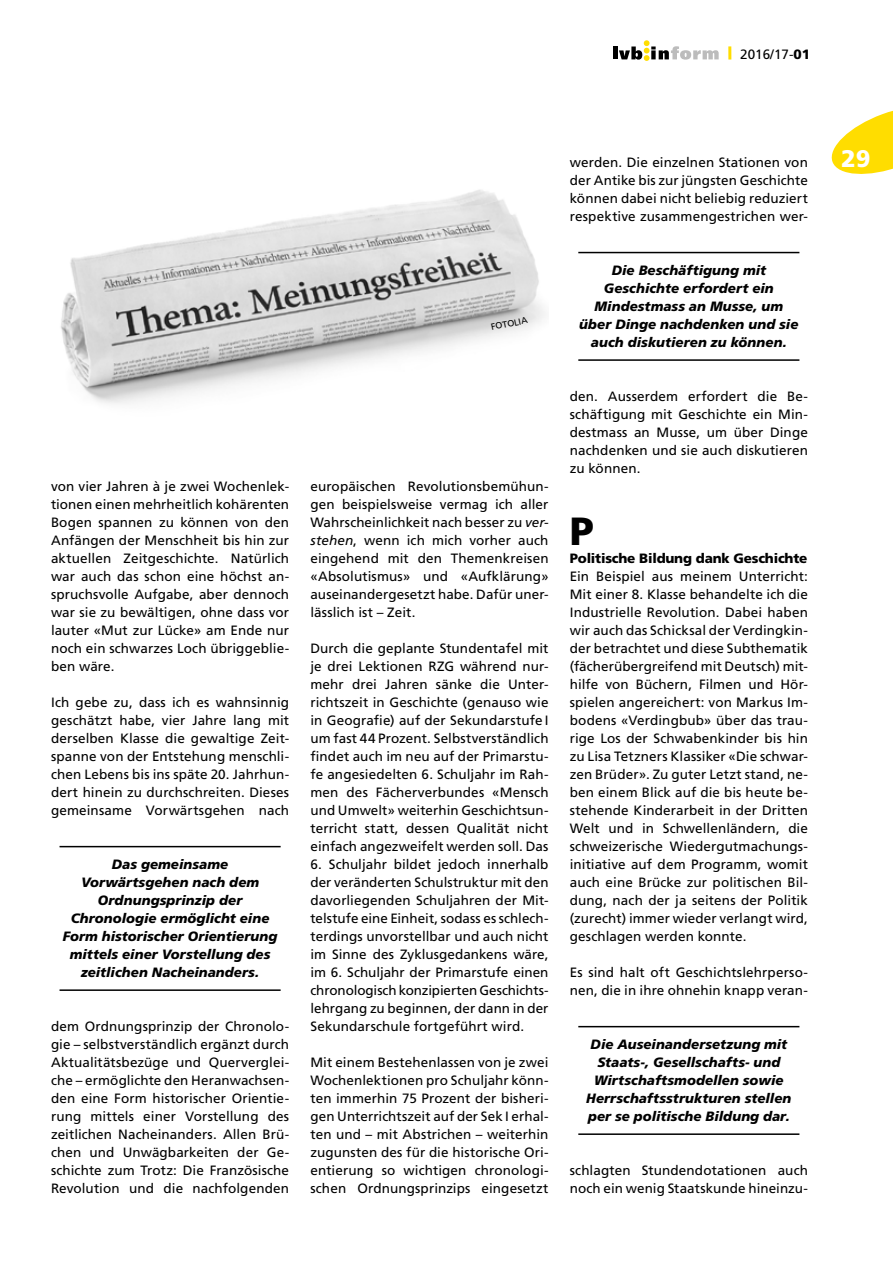
<style>
.page{position:relative;width:893px;height:1263px;background:#fff}
.page>*{position:absolute;margin:0;border:0;box-sizing:border-box;transform-origin:0 0}
.t1{font:900 39.3px "Frutiger LT Std";color:#000}
.t2{font:900 24px "Frutiger LT Std";color:#fff}
.t3{font:13.5px/18px "Frutiger LT Std";letter-spacing:.005em;color:#000;text-align:justify}
.t4{font:italic 900 13.5px/18px "Frutiger LT Std";letter-spacing:.005em;color:#000;text-align:center}
.t5{font:900 13.5px "Frutiger LT Std";letter-spacing:-.015em;color:#000}
.t6{font:9px "Frutiger LT Std";color:#000}
.s1{font-weight:900}
.s2{font-style:italic}
</style>
<div class="page">
<svg style="left:831px;top:111px;width:61px;height:63px"></svg>
<hr style="left:613px;top:47px;width:4px;height:12px;background:#000">
<svg style="left:619px;top:40px;width:100px;height:21px"></svg>
<hr style="left:728px;top:46px;width:3px;height:14px;background:#fd0">
<img style="left:61px;top:190px;width:484px;height:214px">
<hr style="left:578px;top:1026px;width:221px;height:1px;background:#000">
<hr style="left:578px;top:1133px;width:221px;height:2px;background:#000">
<hr style="left:60px;top:846px;width:221px;height:1px;background:#000">
<hr style="left:60px;top:989px;width:221px;height:2px;background:#000">
<hr style="left:578px;top:252px;width:221px;height:1px;background:#000">
<hr style="left:578px;top:359px;width:221px;height:2px;background:#000">
<p class="t3" style="left:740px;top:45px;width:71px">2016/17-<span class="s1">01</span></p>
<p class="t6" style="left:490px;top:322px;width:39px;rotate:-12deg">FOTOLIA</p>
<p class="t3" style="left:51px;top:477px;width:240px">von vier Jahren à je zwei Wochenlek&shy;tionen einen mehrheitlich kohärenten Bogen spannen zu können von den Anfängen der Menschheit bis hin zur aktuellen Zeitgeschichte. Natürlich war auch das schon eine höchst an&shy;spruchsvolle Aufgabe, aber dennoch war sie zu bewältigen, ohne dass vor lauter «Mut zur Lücke» am Ende nur noch ein schwarzes Loch übriggeblie&shy;ben wäre.</p>
<p class="t3" style="left:51px;top:693px;width:240px">Ich gebe zu, dass ich es wahnsinnig geschätzt habe, vier Jahre lang mit derselben Klasse die gewaltige Zeit&shy;spanne von der Entstehung menschli&shy;chen Lebens bis ins späte 20. Jahrhun&shy;dert hinein zu durchschreiten. Dieses gemeinsame Vorwärtsgehen nach</p>
<p class="t4" style="left:63px;top:855px;width:216px">Das gemeinsame<br>Vorwärtsgehen nach dem<br>Ordnungsprinzip der<br>Chronologie ermöglicht eine<br>Form historischer Orientierung mittels einer Vorstellung des zeitlichen Nacheinanders.</p>
<p class="t3" style="left:51px;top:1017px;width:240px">dem Ordnungsprinzip der Chronolo&shy;gie – selbstverständlich ergänzt durch Aktualitätsbezüge und Querverglei&shy;che – ermöglichte den Heranwachsen&shy;den eine Form historischer Orientie&shy;rung mittels einer Vorstellung des zeitlichen Nacheinanders. Allen Brü&shy;chen und Unwägbarkeiten der Ge&shy;schichte zum Trotz: Die Französische Revolution und die nachfolgenden</p>
<p class="t3" style="left:310px;top:477px;width:240px">europäischen Revolutionsbemühun&shy;gen beispielsweise vermag ich aller Wahrscheinlichkeit nach besser zu <span class="s2">ver&shy;stehen</span>, wenn ich mich vorher auch eingehend mit den Themenkreisen «Absolutismus» und «Aufklärung» auseinandergesetzt habe. Dafür uner&shy;lässlich ist – Zeit.</p>
<p class="t3" style="left:310px;top:639px;width:240px">Durch die geplante Stundentafel mit je drei Lektionen RZG während nur&shy;mehr drei Jahren sänke die Unter&shy;richtszeit in Geschichte (genauso wie in Geografie) auf der Sekundarstufe I um fast 44 Prozent. Selbstverständlich findet auch im neu auf der Primarstu&shy;fe angesiedelten 6. Schuljahr im Rah&shy;men des Fächerverbundes «Mensch und Umwelt» weiterhin Geschichtsun&shy;terricht statt, dessen Qualität nicht einfach angezweifelt werden soll. Das</p>
<p class="t3" style="left:310px;top:855px;width:240px">6. Schuljahr bildet jedoch innerhalb der veränderten Schulstruktur mit den davorliegenden Schuljahren der Mit&shy;telstufe eine Einheit, sodass es schlech&shy;terdings unvorstellbar und auch nicht im Sinne des Zyklusgedankens wäre, im 6. Schuljahr der Primarstufe einen chronologisch konzipierten Geschichts&shy;lehrgang zu beginnen, der dann in der Sekundarschule fortgeführt wird.</p>
<p class="t3" style="left:310px;top:1053px;width:240px">Mit einem Bestehenlassen von je zwei Wochenlektionen pro Schuljahr könn&shy;ten immerhin 75 Prozent der bisheri&shy;gen Unterrichtszeit auf der Sek I erhal&shy;ten und – mit Abstrichen – weiterhin zugunsten des für die historische Ori&shy;entierung so wichtigen chronologi&shy;schen Ordnungsprinzips eingesetzt</p>
<p class="t3" style="left:570px;top:153px;width:240px">werden. Die einzelnen Stationen von der Antike bis zur jüngsten Geschichte können dabei nicht beliebig reduziert respektive zusammengestrichen wer-</p>
<p class="t4" style="left:579px;top:261px;width:221px">Die Beschäftigung mit<br>Geschichte erfordert ein<br>Mindestmass an Musse, um über Dinge nachdenken und sie auch diskutieren zu können.</p>
<p class="t3" style="left:570px;top:387px;width:240px">den. Ausserdem erfordert die Be&shy;schäftigung mit Geschichte ein Min&shy;destmass an Musse, um über Dinge nachdenken und sie auch diskutieren zu können.</p>
<h1 class="t1" style="left:570px;top:507px;width:26px">P</h1>
<p class="t5" style="left:570px;top:550px;width:239px">Politische Bildung dank Geschichte</p>
<p class="t3" style="left:570px;top:567px;width:240px">Ein Beispiel aus meinem Unterricht:<br>Mit einer 8. Klasse behandelte ich die Industrielle Revolution. Dabei haben wir auch das Schicksal der Verdingkin&shy;der betrachtet und diese Subthematik (fächerübergreifend mit Deutsch) mit&shy;hilfe von Büchern, Filmen und Hör&shy;spielen angereichert: von Markus Im&shy;bodens «Verdingbub» über das trau&shy;rige Los der Schwabenkinder bis hin zu Lisa Tetzners Klassiker «Die schwar&shy;zen Brüder». Zu guter Letzt stand, ne&shy;ben einem Blick auf die bis heute be&shy;stehende Kinderarbeit in der Dritten Welt und in Schwellenländern, die schweizerische Wiedergutmachungs&shy;initiative auf dem Programm, womit auch eine Brücke zur politischen Bil&shy;dung, nach der ja seitens der Politik (zurecht) immer wieder verlangt wird, geschlagen werden konnte.</p>
<p class="t3" style="left:570px;top:963px;width:240px">Es sind halt oft Geschichtslehrperso&shy;nen, die in ihre ohnehin knapp veran-</p>
<p class="t4" style="left:586px;top:1035px;width:207px">Die Auseinandersetzung mit<br>Staats-, Gesellschafts- und<br>Wirtschaftsmodellen sowie<br>Herrschaftsstrukturen stellen per se politische Bildung dar.</p>
<p class="t3" style="left:570px;top:1161px;width:240px">schlagten Stundendotationen auch noch ein wenig Staatskunde hineinzu-</p>
<h2 class="t2" style="left:841px;top:144px;width:31px">29</h2>
</div>
